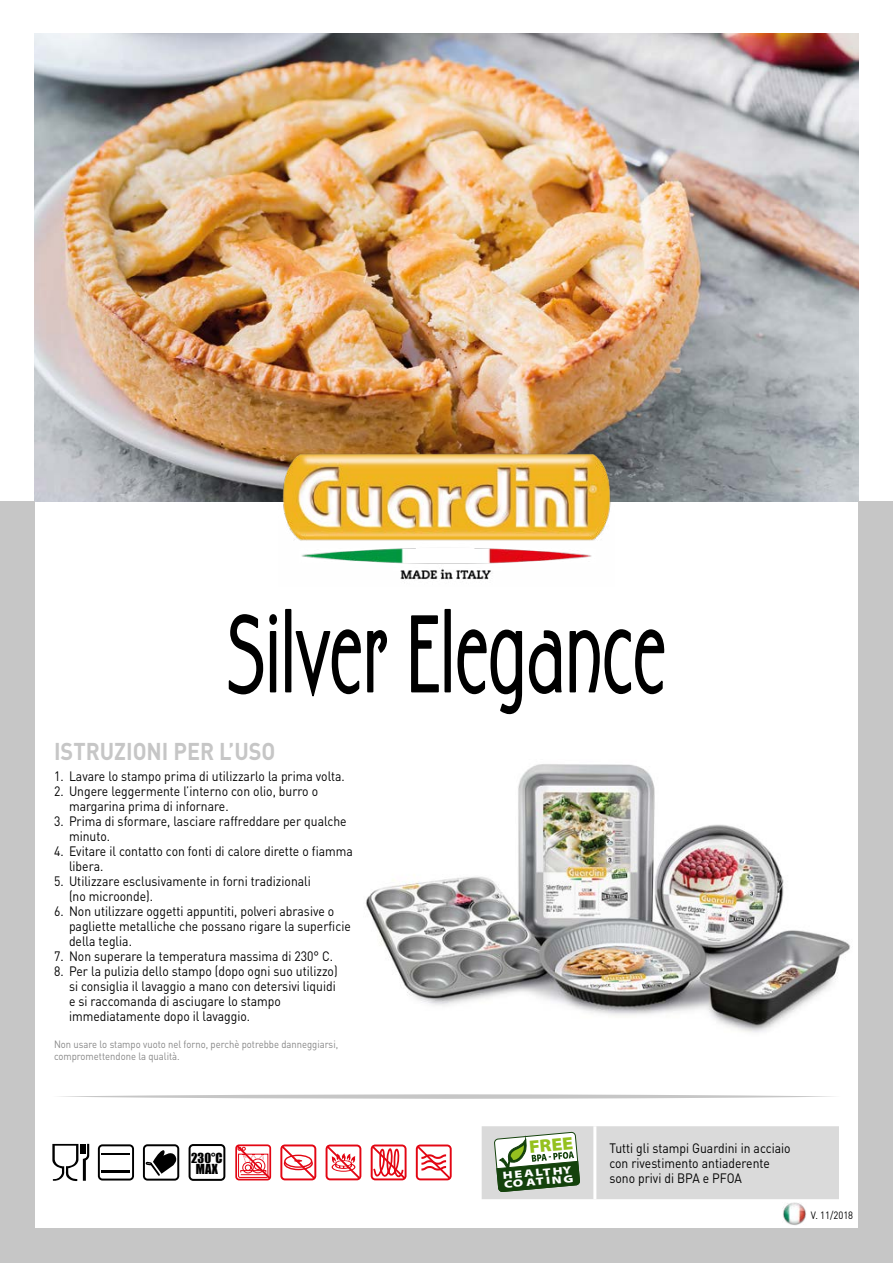
<style>
.page{position:relative;width:893px;height:1263px;background:#fff}
.page>*{position:absolute;margin:0;border:0;box-sizing:border-box;transform-origin:0 0}
.t1{font:700 24px "DIN Pro";color:#c6c6c6;scale:.9 1}
.t2{font:900 semi-expanded 18px "Myriad Pro";color:#95c11f}
.t3{font:13.5px/15px "DIN Pro";color:#000;scale:.9 1}
.t4{font:12.75px "Impact";color:#000}
.t5{font:10.5px/12px "DIN Pro";color:#878787;scale:.9 1}
.t6{font:900 semi-expanded 10.5px "Myriad Pro";color:#fff;scale:1.23 1}
.t7{font:10.5px "DIN Pro";color:#000;scale:.9 1}
</style>
<div class="page">
<img style="left:783px;top:1202px;width:23px;height:23px">
<img style="left:34px;top:34px;width:825px;height:468px">
<img style="left:365px;top:764px;width:485px;height:269px">
<div style="left:0;top:502px;width:34px;height:761px;background:#c6c6c6"></div>
<div style="left:859px;top:502px;width:34px;height:761px;background:#c6c6c6"></div>
<div style="left:17px;top:1229px;width:859px;height:34px;background:#c6c6c6"></div>
<img style="left:279px;top:448px;width:335px;height:135px">
<svg style="left:59px;top:1094px;width:775px;height:5px"></svg>
<svg style="left:482px;top:1126px;width:357px;height:73px;background:#c9cec8"></svg>
<svg style="left:325px;top:1147px;width:37px;height:34px"></svg>
<div style="left:326px;top:1144px;width:35px;height:36px;border:2px solid #e30613;border-radius:4px"></div>
<svg style="left:283px;top:1147px;width:34px;height:34px"></svg>
<div style="left:280px;top:1144px;width:36px;height:36px;border:2px solid #e30613;border-radius:4px"></div>
<svg style="left:416px;top:1144px;width:36px;height:36px"></svg>
<svg style="left:235px;top:1144px;width:36px;height:36px"></svg>
<svg style="left:371px;top:1144px;width:36px;height:36px"></svg>
<svg style="left:52px;top:1144px;width:37px;height:37px"></svg>
<svg style="left:143px;top:1144px;width:36px;height:36px"></svg>
<svg style="left:98px;top:1144px;width:36px;height:36px"></svg>
<svg style="left:189px;top:1144px;width:36px;height:37px"></svg>
<svg style="left:228px;top:614px;width:49px;height:81px"></svg>
<div style="left:285px;top:609px;width:6px;height:83px;border:2px solid #000"></div>
<svg style="left:295px;top:629px;width:92px;height:68px"></svg>
<svg style="left:411px;top:615px;width:28px;height:78px"></svg>
<div style="left:445px;top:610px;width:5px;height:81px;background:#000"></div>
<div style="left:444px;top:609px;width:7px;height:83px;border:2px solid #000"></div>
<svg style="left:457px;top:629px;width:105px;height:86px"></svg>
<svg style="left:569px;top:629px;width:96px;height:66px"></svg>
<p class="t1" style="left:54px;top:732px;width:248px">ISTRUZIONI PER L’USO</p>
<p class="t3" style="left:54px;top:768px;width:325px">1. Lavare lo stampo prima di utilizzarlo la prima volta.</p>
<p class="t3" style="left:69px;top:783px;width:278px;text-indent:-15px">2. Ungere leggermente l’interno con olio, burro o margarina prima di infornare.</p>
<p class="t3" style="left:69px;top:813px;width:310px;text-indent:-15px">3. Prima di sformare, lasciare raffreddare per qualche minuto.</p>
<p class="t3" style="left:69px;top:843px;width:317px;text-indent:-15px">4. Evitare il contatto con fonti di calore dirette o fiamma libera.</p>
<p class="t3" style="left:69px;top:873px;width:270px;text-indent:-15px">5. Utilizzare esclusivamente in forni tradizionali (no microonde).</p>
<p class="t3" style="left:69px;top:903px;width:315px;text-indent:-15px">6. Non utilizzare oggetti appuntiti, polveri abrasive o pagliette metalliche che possano rigare la superficie della teglia.</p>
<p class="t3" style="left:54px;top:948px;width:312px">7. Non superare la temperatura massima di 230° C.</p>
<p class="t3" style="left:69px;top:963px;width:300px;text-indent:-15px">8. Per la pulizia dello stampo (dopo ogni suo utilizzo) si consiglia il lavaggio a mano con detersivi liquidi e si raccomanda di asciugare lo stampo immediatamente dopo il lavaggio.</p>
<p class="t5" style="left:54px;top:1037px;width:317px">Non usare lo stampo vuoto nel forno, perchè potrebbe danneggiarsi, compromettendone la qualità.</p>
<p class="t4" style="left:191px;top:1148px;width:33px">230°C</p>
<p class="t4" style="left:196px;top:1159px;width:24px">MAX</p>
<h2 class="t2" style="left:528px;top:1134px;width:45px;rotate:-5deg">FREE</h2>
<p class="t6" style="left:502px;top:1168px;width:58px;rotate:-5deg">HEALTHY</p>
<p class="t6" style="left:503px;top:1177px;width:58px;rotate:-5deg">COATING</p>
<p class="t3" style="left:609px;top:1139px;width:203px">Tutti gli stampi Guardini in acciaio</p>
<p class="t3" style="left:609px;top:1154px;width:180px">con rivestimento antiaderente</p>
<p class="t3" style="left:609px;top:1169px;width:149px">sono privi di BPA e PFOA</p>
<p class="t7" style="left:811px;top:1207px;width:48px">V. 11/2018</p>
</div>
